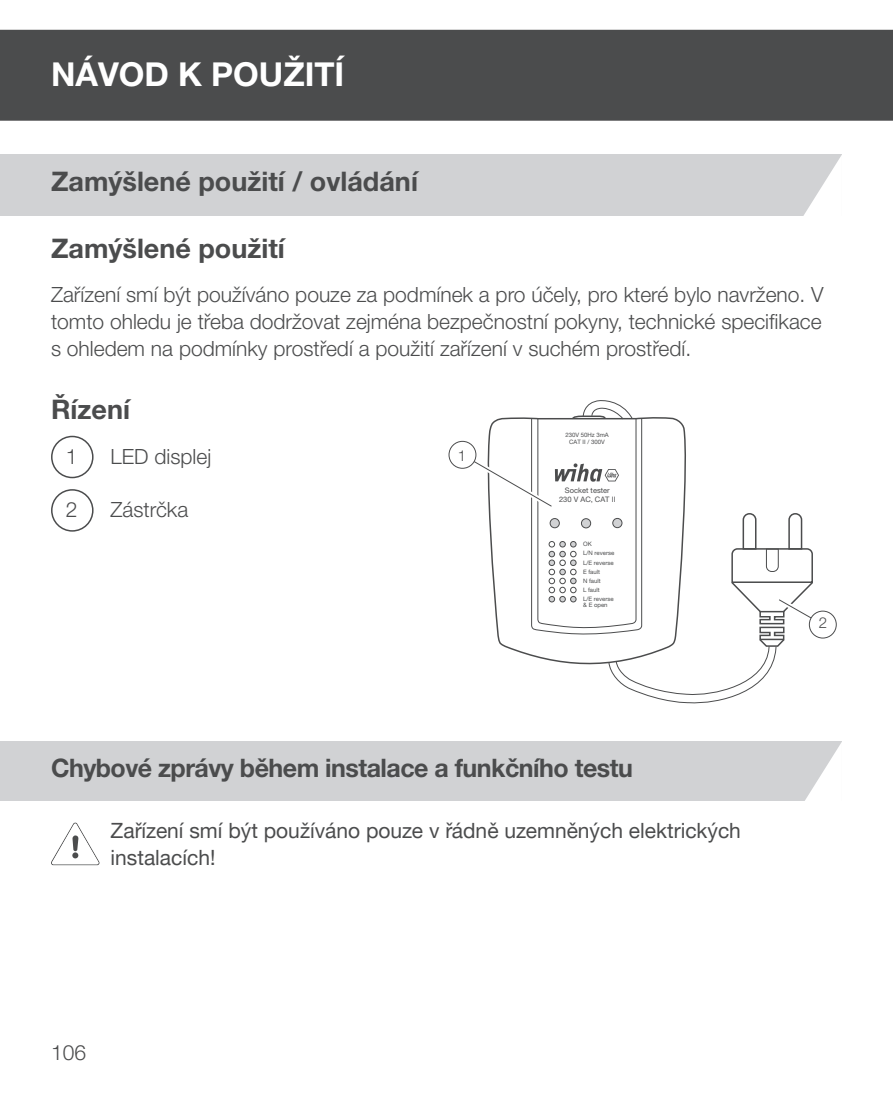
<style>
.page{position:relative;width:893px;height:1106px;background:#fff}
.page>*{position:absolute;margin:0;border:0;box-sizing:border-box;transform-origin:0 0}
.t1{font:700 33px "Helvetica Neue LT Pro";color:#fff}
.t2{font:700 27px "Helvetica Neue LT Pro";color:#4b4c4d}
.t3{font:700 25.5px "Helvetica Neue LT Pro";letter-spacing:-.02em;color:#4b4c4d}
.t4{font:300 21px/27px "Helvetica Neue LT Pro";color:#4b4c4d;text-align:justify}
.t5{font:21px/27px "Helvetica Neue LTW1 G";color:#4b4c4d}
.t6{font:300 15px "Helvetica Neue LT Pro";color:#4b4c4d}
.t7{font:7.5px/9px "Helvetica Neue LT Pro";color:#4b4c4d;text-align:center}
.t8{font:6px/9px "Helvetica Neue LT Pro";color:#4b4c4d;text-align:center}
</style>
<div class="page">
<div style="left:0;top:30px;width:893px;height:91px;background:#4b4c4d"></div>
<div style="left:0;top:154px;width:842px;height:62px;background:#d1d2d4"></div>
<div style="left:0;top:741px;width:842px;height:60px;background:#d1d2d4"></div>
<svg style="left:803px;top:155px;width:39px;height:61px"></svg>
<svg style="left:448px;top:400px;width:389px;height:303px"></svg>
<svg style="left:805px;top:742px;width:37px;height:59px"></svg>
<div style="left:51px;top:436px;width:43px;height:42px;border:2px solid #4b4c4d;border-radius:50%"></div>
<div style="left:51px;top:489px;width:43px;height:42px;border:2px solid #4b4c4d;border-radius:50%"></div>
<svg style="left:51px;top:822px;width:48px;height:43px"></svg>
<h1 class="t1" style="left:51px;top:53px;width:295px">NÁVOD K POUŽITÍ</h1>
<p class="t2" style="left:51px;top:164px;width:368px">Zamýšlené použití / ovládání</p>
<p class="t2" style="left:51px;top:231px;width:235px">Zamýšlené použití</p>
<p class="t4" style="left:51px;top:280px;width:774px">Zařízení smí být používáno pouze za podmínek a pro účely, pro které bylo navrženo. V tomto ohledu je třeba dodržovat zejména bezpečnostní pokyny, technické specifikace s ohledem na podmínky prostředí a použití zařízení v suchém prostředí.</p>
<p class="t2" style="left:51px;top:393px;width:80px">Řízení</p>
<p class="t4" style="left:111px;top:442px;width:102px">LED displej</p>
<p class="t4" style="left:111px;top:495px;width:79px">Zástrčka</p>
<p class="t8" style="left:565px;top:431px;width:45px;line-height:7.2px">230V 50Hz 3mA<br>CAT II / 300V</p>
<p class="t4" style="left:66px;top:442px;width:13px">1</p>
<p class="t4" style="left:66px;top:495px;width:13px">2</p>
<p class="t6" style="left:458px;top:446px;width:10px">1</p>
<p class="t7" style="left:559px;top:485px;width:58px">Socket tester<br>230 V AC, CAT II</p>
<p class="t8" style="left:583px;top:539px;width:33px;text-align:left">OK<br>L/N reverse<br>L/E reverse<br>E fault<br>N fault<br>L fault<br>L/E reverse</p>
<p class="t8" style="left:583px;top:600px;width:26px">&amp; E open</p>
<p class="t3" style="left:51px;top:751px;width:583px">Chybové zprávy během instalace a funkčního testu</p>
<p class="t5" style="left:111px;top:816px;width:632px">Zařízení smí být používáno pouze v řádně uzemněných elektrických instalacích!</p>
<p class="t4" style="left:51px;top:1038px;width:37px">106</p>
<p class="t6" style="left:819px;top:614px;width:10px">2</p>
</div>
